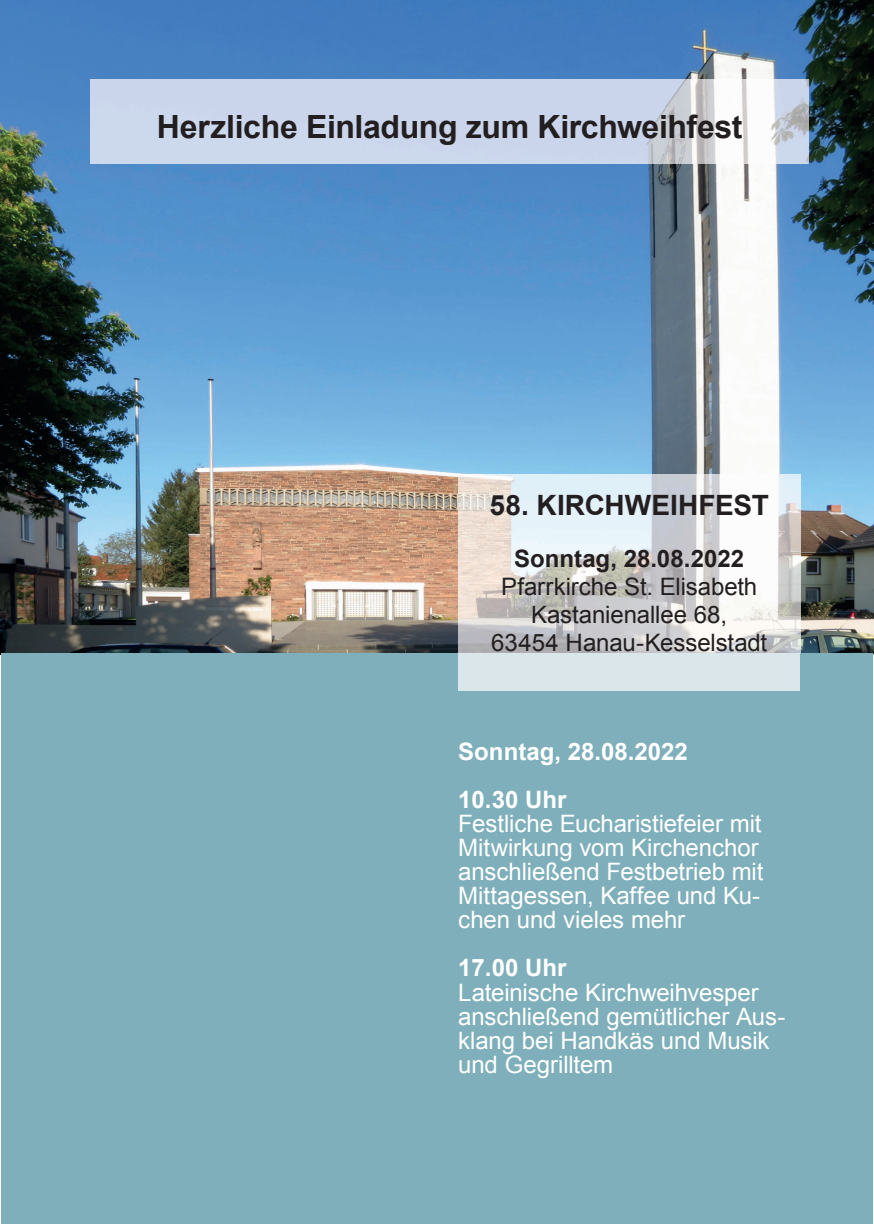
<style>
.page{position:relative;width:874px;height:1225px;background:#fff}
.page>*{position:absolute;margin:0;border:0;box-sizing:border-box;transform-origin:0 0}
.t1{font:700 32px "Arial";letter-spacing:-.01em;color:#231f20}
.t2{font:700 28px "Arial";color:#231f20}
.t3{font:24px/24px "Arial";letter-spacing:-.005em;color:#fff}
.t4{font:24px/28px "Arial";letter-spacing:-.005em;color:#231f20;text-align:center}
.t5{font:700 24px/48px "Arial";color:#fff}
.t6{font:700 24px "Arial";color:#231f20}
</style>
<div class="page">
<img style="left:0;top:0;width:873px;height:655px">
<img style="left:91px;top:79px;width:717px;height:84px">
<div style="left:1px;top:653px;width:871px;height:571px;background:#7eafba"></div>
<img style="left:458px;top:475px;width:341px;height:178px">
<div style="left:458px;top:653px;width:341px;height:37px;background:#dae6e9"></div>
<h1 class="t1" style="left:157px;top:106px;width:586px">Herzliche Einladung zum Kirchweihfest</h1>
<p class="t2" style="left:489px;top:487px;width:280px">58. KIRCHWEIHFEST</p>
<p class="t6" style="left:514px;top:543px;width:231px">Sonntag, 28.08.2022</p>
<p class="t4" style="left:491px;top:573px;width:277px">Pfarrkirche St. Elisabeth<br>Kastanienallee 68,<br>63454 Hanau-Kesselstadt</p>
<p class="t5" style="left:458px;top:729px;width:231px">Sonntag, 28.08.2022<br>10.30 Uhr</p>
<p class="t3" style="left:458px;top:812px;width:306px">Festliche Eucharistiefeier mit<br>Mitwirkung vom Kirchenchor anschließend Festbetrieb mit<br>Mittagessen, Kaffee und Ku&shy;chen und vieles mehr</p>
<p class="t5" style="left:458px;top:945px;width:110px">17.00 Uhr</p>
<p class="t3" style="left:458px;top:980px;width:328px">Lateinische Kirchweihvesper anschließend gemütlicher Aus&shy;klang bei Handkäs und Musik und Gegrilltem</p>
</div>
